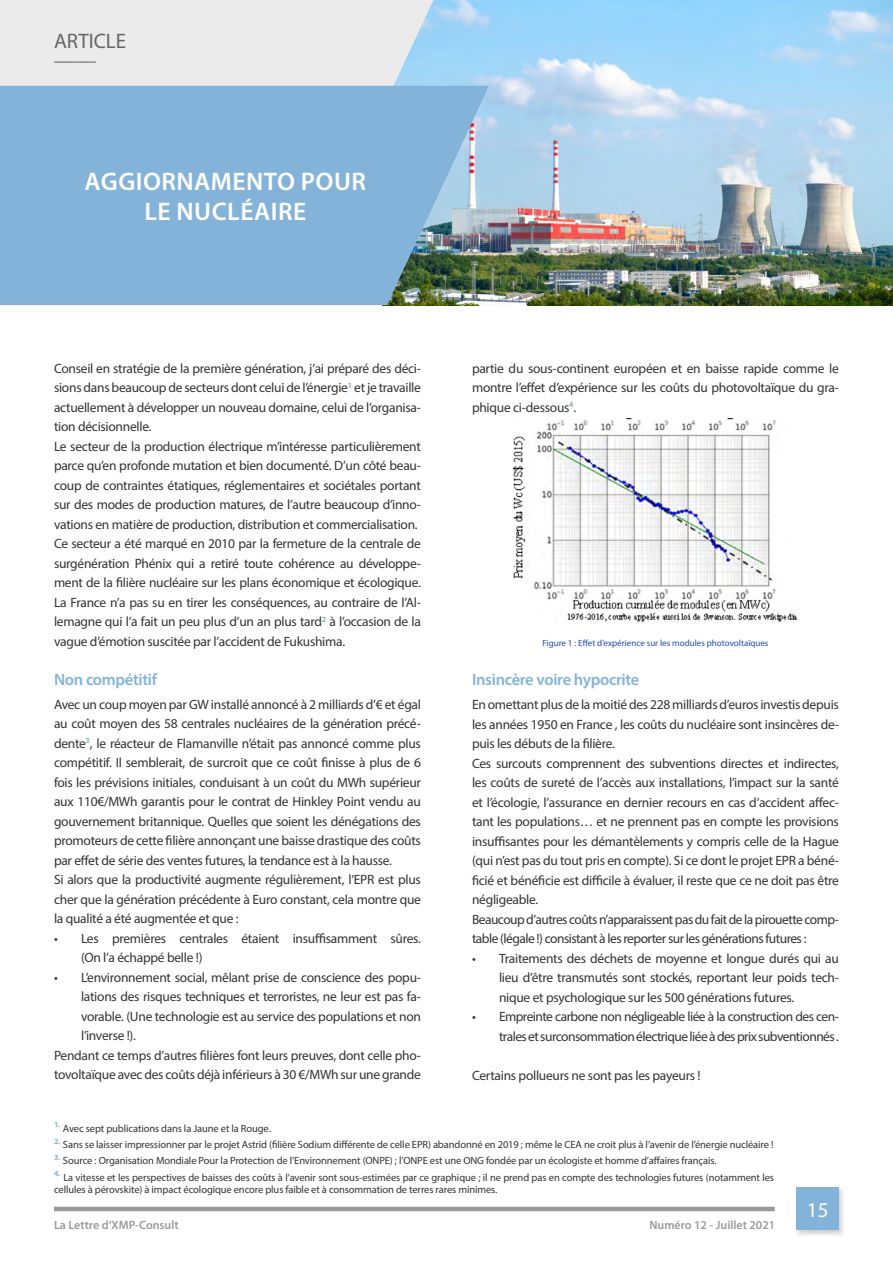
<style>
.page{position:relative;width:893px;height:1263px;background:#fff}
.page>*{position:absolute;margin:0;border:0;box-sizing:border-box;transform-origin:0 0}
.t1{font:600 25.5px "Myriad Pro";letter-spacing:.02em;color:#fff}
.t2{font:21px "Myriad Pro";color:#666766}
.t3{font:21px "Myriad Pro";color:#fff}
.t4{font:600 16.5px "Myriad Pro";letter-spacing:-.02em;color:#84b3da}
.t5{font:13.5px/19.5px "Myriad Pro";letter-spacing:-.02em;color:#343334;text-align:justify}
.t6{font:13.5px/19.5px "Myriad Pro";letter-spacing:-.04em;color:#343334}
.t7{font:600 12px "Myriad Pro";color:#9a999a}
.t8{font:10.5px/12.6px "Myriad Pro";letter-spacing:-.01em;color:#343334}
.t9{font:9px "Myriad Pro";color:#214ab0}
</style>
<div class="page">
<hr style="left:54px;top:1207px;width:721px;height:4px;background:#999">
<div style="left:794px;top:1185px;width:52px;height:52px;background:#000;opacity:.2"></div>
<div style="left:796px;top:1188px;width:43px;height:42px;background:#84b3da"></div>
<img style="left:433px;top:0;width:460px;height:305px">
<div style="left:0;top:0;width:433px;height:86px;background:#ecebec"></div>
<svg style="left:0;top:86px;width:489px;height:219px;background:#83b0d2"></svg>
<img style="left:513px;top:419px;width:285px;height:205px">
<p class="t2" style="left:54px;top:28px;width:74px">ARTICLE</p>
<p class="t2" style="left:54px;top:40px;width:43px">____</p>
<p class="t1" style="left:85px;top:165px;width:283px">AGGIORNAMENTO POUR</p>
<p class="t1" style="left:145px;top:195px;width:163px">LE NUCLÉAIRE</p>
<p class="t5" style="left:54px;top:358px;width:368px">Conseil en stratégie de la première génération, j’ai préparé des déci&shy;sions dans beaucoup de secteurs dont celui de l’énergie<sup>1</sup> et je travaille actuellement à développer un nouveau domaine, celui de l’organisa&shy;tion décisionnelle.</p>
<p class="t5" style="left:54px;top:436px;width:368px">Le secteur de la production électrique m’intéresse particulièrement parce qu’en profonde mutation et bien documenté. D’un côté beau&shy;coup de contraintes étatiques, réglementaires et sociétales portant sur des modes de production matures, de l’autre beaucoup d’inno&shy;vations en matière de production, distribution et commercialisation.</p>
<p class="t5" style="left:54px;top:534px;width:368px">Ce secteur a été marqué en 2010 par la fermeture de la centrale de surgénération Phénix qui a retiré toute cohérence au développe&shy;ment de la filière nucléaire sur les plans économique et écologique.<br>La France n’a pas su en tirer les conséquences, au contraire de l’Al&shy;lemagne qui l’a fait un peu plus d’un an plus tard<sup>2</sup> à l’occasion de la vague d’émotion suscitée par l’accident de Fukushima.</p>
<p class="t4" style="left:54px;top:669px;width:105px">Non compétitif</p>
<p class="t5" style="left:54px;top:694px;width:368px">Avec un coup moyen par GW installé annoncé à 2 milliards d’€ et égal au coût moyen des 58 centrales nucléaires de la génération précé&shy;dente<sup>3</sup>, le réacteur de Flamanville n’était pas annoncé comme plus compétitif. Il semblerait, de surcroit que ce coût finisse à plus de 6 fois les prévisions initiales, conduisant à un coût du MWh supérieur aux 110€/MWh garantis pour le contrat de Hinkley Point vendu au gouvernement britannique. Quelles que soient les dénégations des promoteurs de cette filière annonçant une baisse drastique des coûts par effet de série des ventes futures, la tendance est à la hausse.</p>
<p class="t5" style="left:54px;top:870px;width:368px">Si alors que la productivité augmente régulièrement, l’EPR est plus cher que la génération précédente à Euro constant, cela montre que la qualité a été augmentée et que :</p>
<p class="t5" style="left:81px;top:928px;width:341px;text-indent:-27px">• Les premières centrales étaient insuffisamment sûres. (On l’a échappé belle !)</p>
<p class="t5" style="left:81px;top:967px;width:341px;text-indent:-27px">• L’environnement social, mêlant prise de conscience des popu&shy;lations des risques techniques et terroristes, ne leur est pas fa&shy;vorable. (Une technologie est au service des populations et non l’inverse !).</p>
<p class="t5" style="left:54px;top:1045px;width:368px">Pendant ce temps d’autres filières font leurs preuves, dont celle pho&shy;tovoltaïque avec des coûts déjà inférieurs à 30 €/MWh sur une grande</p>
<p class="t5" style="left:472px;top:358px;width:368px">partie du sous-continent européen et en baisse rapide comme le montre l’effet d’expérience sur les coûts du photovoltaïque du gra&shy;phique ci-dessous<sup>4</sup>.</p>
<p class="t9" style="left:542px;top:637px;width:228px">Figure 1 : Effet d’expérience sur les modules photovoltaïques</p>
<p class="t4" style="left:472px;top:669px;width:169px">Insincère voire hypocrite</p>
<p class="t5" style="left:472px;top:694px;width:368px">En omettant plus de la moitié des 228 milliards d’euros investis depuis les années 1950 en France , les coûts du nucléaire sont insincères de&shy;puis les débuts de la filière.</p>
<p class="t5" style="left:472px;top:753px;width:368px">Ces surcouts comprennent des subventions directes et indirectes, les coûts de sureté de l’accès aux installations, l’impact sur la santé et l’écologie, l’assurance en dernier recours en cas d’accident affec&shy;tant les populations… et ne prennent pas en compte les provisions insuffisantes pour les démantèlements y compris celle de la Hague (qui n’est pas du tout pris en compte). Si ce dont le projet EPR a béné&shy;ficié et bénéficie est difficile à évaluer, il reste que ce ne doit pas être négligeable.</p>
<p class="t6" style="left:472px;top:909px;width:368px">Beaucoup d’autres coûts n’apparaissent pas du fait de la pirouette comp&shy;table (légale !) consistant à les reporter sur les générations futures :</p>
<p class="t5" style="left:499px;top:948px;width:341px;text-indent:-27px">• Traitements des déchets de moyenne et longue durés qui au lieu d’être transmutés sont stockés, reportant leur poids tech&shy;nique et psychologique sur les 500 générations futures.</p>
<p class="t6" style="left:472px;top:1006px;width:368px;text-align:right">• Empreinte carbone non négligeable liée à la construction des cen&shy;trales et surconsommation électrique liée à des prix subventionnés .</p>
<p class="t5" style="left:472px;top:1065px;width:230px">Certains pollueurs ne sont pas les payeurs !</p>
<p class="t8" style="left:54px;top:1122px;width:218px"><sup>1.</sup> Avec sept publications dans la Jaune et la Rouge.</p>
<p class="t8" style="left:54px;top:1138px;width:721px"><sup>2.</sup> Sans se laisser impressionner par le projet Astrid (filière Sodium différente de celle EPR) abandonné en 2019 ; même le CEA ne croit plus à l’avenir de l’énergie nucléaire !</p>
<p class="t8" style="left:54px;top:1154px;width:664px"><sup>3.</sup> Source : Organisation Mondiale Pour la Protection de l’Environnement (ONPE) ; l’ONPE est une ONG fondée par un écologiste et homme d’affaires français.</p>
<p class="t8" style="left:54px;top:1170px;width:721px"><sup>4.</sup> La vitesse et les perspectives de baisses des coûts à l’avenir sont sous-estimées par ce graphique ; il ne prend pas en compte des technologies futures (notamment les cellules à pérovskite) à impact écologique encore plus faible et à consommation de terres rares minimes.</p>
<p class="t7" style="left:54px;top:1217px;width:126px">La Lettre d’XMP-Consult</p>
<p class="t7" style="left:649px;top:1217px;width:127px">Numéro 12 - Juillet 2021</p>
<p class="t3" style="left:807px;top:1197px;width:23px">15</p>
</div>
